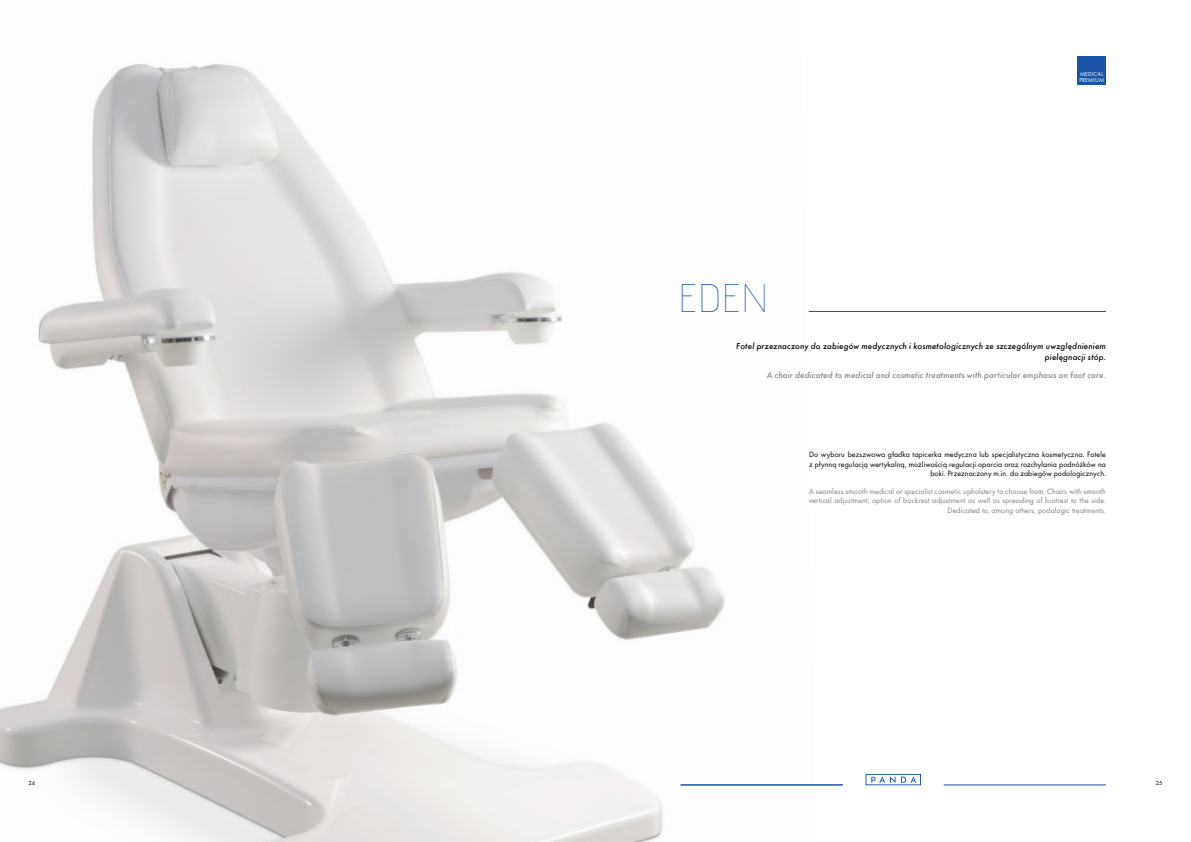
<style>
.page{position:relative;width:1191px;height:842px;background:#fff}
.page>*{position:absolute;margin:0;border:0;box-sizing:border-box;transform-origin:0 0}
.t1{font:40px "advent Lt 3";color:#1954a6}
.t2{font:italic 500 9px/10.8px "Futura";letter-spacing:.01em;color:#000;text-align:right}
.t3{font:italic 500 9px "Futura";letter-spacing:.01em;color:#808284}
.t4{font:8px/9.6px "Futura Boo";letter-spacing:.01em;color:#808284;text-align:right}
.t5{font:8px/9.6px "Futura Boo";letter-spacing:.015em;color:#000;text-align:right}
.t6{font:6px/6.1px "Futura Boo";letter-spacing:.025em;color:#fff}
.t7{font:6px "Futura Boo";color:#000}
</style>
<div class="page">
<img style="left:0;top:64px;width:815px;height:778px">
<hr style="left:808px;top:311px;width:298px;height:1px;background:#1954a6">
<svg style="left:865px;top:774px;width:56px;height:11px"></svg>
<hr style="left:943px;top:785px;width:163px;height:1px;background:#1954a6">
<hr style="left:680px;top:785px;width:163px;height:1px;background:#1954a6">
<div style="left:1077px;top:57px;width:29px;height:28px;background:#1954a6"></div>
<h1 class="t1" style="left:678px;top:274px;width:91px">EDEN</h1>
<p class="t6" style="left:1079px;top:71px;width:26px">MEDICAL<br>PREMIUM</p>
<p class="t2" style="left:736px;top:341px;width:371px">Fotel przeznaczony do zabiegów medycznych i kosmetologicznych ze szczególnym uwzględnieniem pielęgnacji stóp.</p>
<p class="t3" style="left:766px;top:370px;width:341px">A chair dedicated to medical and cosmetic treatments with particular emphasis on foot care.</p>
<p class="t5" style="left:809px;top:450px;width:298px">Do wyboru bezszwowa gładka tapicerka medyczna lub specjalistyczna kosmetyczna. Fotele z płynną regulacją wertykalną, możliwością regulacji oparcia oraz rozchylania podnóżków na boki. Przeznaczony m.in. do zabiegów podologicznych.</p>
<p class="t4" style="left:809px;top:486px;width:298px">A seamless smooth medical or specialist cosmetic upholstery to choose from. Chairs with smooth vertical adjustment, option of backrest adjustment as well as spreading of footrest to the side.<br>Dedicated to, among others, podologic treatments.</p>
<p class="t7" style="left:28px;top:780px;width:8px">24</p>
<p class="t7" style="left:1156px;top:780px;width:8px">25</p>
</div>
